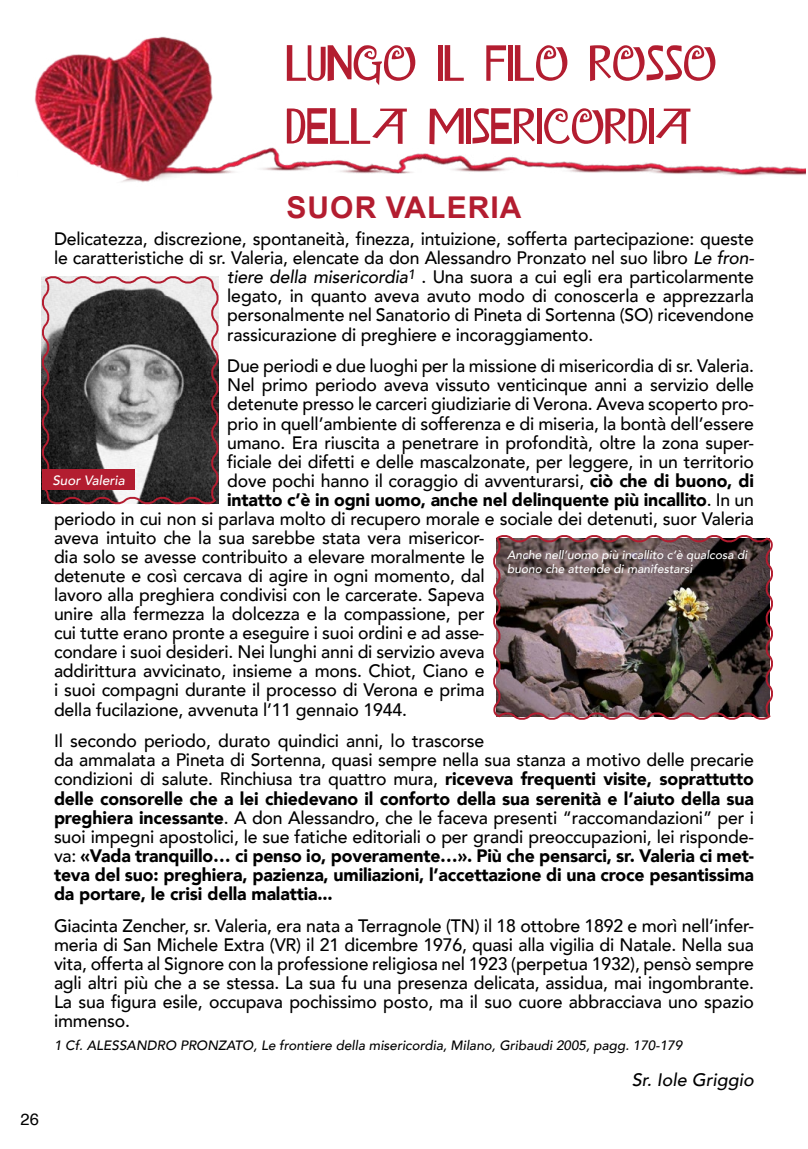
<style>
.page{position:relative;width:808px;height:1149px;background:#fff}
.page>*{position:absolute;margin:0;border:0;box-sizing:border-box;transform-origin:0 0}
.t1{font:52.5px/63px "Islandof Misfit Toys Alt.";color:#b31d30}
.t2{font:700 30px "Arial";letter-spacing:.035em;color:#b31d30}
.t3{font:500 18px/19px "Avenir";letter-spacing:-.01em;color:#000;text-align:justify}
.t4{font:900 18px/19px "Avenir";letter-spacing:-.01em;color:#000}
.t5{font:italic 500 18px "Avenir";color:#000}
.t6{font:16.5px "Helvetica";color:#000}
.t7{font:italic 500 13.5px "Avenir";color:#000}
.t8{font:italic 500 13.5px "Avenir";color:#fff}
.t9{font:italic 500 12px/14.4px "Avenir";color:#fff}
.s1{font-style:italic}
.s2{font-weight:900}
.s3{font-weight:500}
</style>
<div class="page">
<img style="left:34px;top:36px;width:772px;height:146px">
<svg style="left:41px;top:276px;width:178px;height:229px"></svg>
<img style="left:493px;top:535px;width:280px;height:185px">
<div style="left:43px;top:469px;width:92px;height:21px;background:#b31d30"></div>
<h1 class="t1" style="left:286px;top:33px;width:432px">LUNGO IL FILO ROSSO<br>DELLA MISERICORDIA</h1>
<p class="t6" style="left:21px;top:1105px;width:20px">26</p>
<h2 class="t2" style="left:286px;top:186px;width:236px">SUOR VALERIA</h2>
<p class="t3" style="left:54px;top:228px;width:701px">Delicatezza, discrezione, spontaneità, finezza, intuizione, sofferta partecipazione: queste</p>
<p class="t3" style="left:54px;top:247px;width:701px">le caratteristiche di sr. Valeria, elencate da don Alessandro Pronzato nel suo libro <span class="s1">Le fron-</span></p>
<p class="t3" style="left:227px;top:266px;width:528px"><span class="s1">tiere della misericordia</span><sup>1</sup> . Una suora a cui egli era particolarmente</p>
<p class="t3" style="left:227px;top:285px;width:528px">legato, in quanto aveva avuto modo di conoscerla e apprezzarla</p>
<p class="t3" style="left:227px;top:304px;width:528px">personalmente nel Sanatorio di Pineta di Sortenna (SO) ricevendone</p>
<p class="t3" style="left:227px;top:323px;width:368px">rassicurazione di preghiere e incoraggiamento.</p>
<p class="t3" style="left:227px;top:355px;width:528px">Due periodi e due luoghi per la missione di misericordia di sr. Valeria.</p>
<p class="t3" style="left:227px;top:374px;width:528px">Nel primo periodo aveva vissuto venticinque anni a servizio delle</p>
<p class="t3" style="left:227px;top:393px;width:528px">detenute presso le carceri giudiziarie di Verona. Aveva scoperto pro-</p>
<p class="t3" style="left:227px;top:412px;width:528px">prio in quell’ambiente di sofferenza e di miseria, la bontà dell’essere</p>
<p class="t3" style="left:227px;top:431px;width:528px">umano. Era riuscita a penetrare in profondità, oltre la zona super-</p>
<p class="t3" style="left:227px;top:451px;width:528px">ficiale dei difetti e delle mascalzonate, per leggere, in un territorio</p>
<p class="t3" style="left:227px;top:470px;width:528px">dove pochi hanno il coraggio di avventurarsi, <span class="s2">ciò che di buono, di</span></p>
<p class="t4" style="left:227px;top:489px;width:528px">intatto c’è in ogni uomo, anche nel delinquente più incallito<span class="s3">. In un</span></p>
<p class="t3" style="left:54px;top:508px;width:701px">periodo in cui non si parlava molto di recupero morale e sociale dei detenuti, suor Valeria</p>
<p class="t3" style="left:54px;top:527px;width:432px">aveva intuito che la sua sarebbe stata vera misericor-</p>
<p class="t3" style="left:54px;top:546px;width:432px">dia solo se avesse contribuito a elevare moralmente le</p>
<p class="t3" style="left:54px;top:565px;width:432px">detenute e così cercava di agire in ogni momento, dal</p>
<p class="t3" style="left:54px;top:584px;width:432px">lavoro alla preghiera condivisi con le carcerate. Sapeva</p>
<p class="t3" style="left:54px;top:603px;width:432px">unire alla fermezza la dolcezza e la compassione, per</p>
<p class="t3" style="left:54px;top:622px;width:432px">cui tutte erano pronte a eseguire i suoi ordini e ad asse-</p>
<p class="t3" style="left:54px;top:641px;width:432px">condare i suoi desideri. Nei lunghi anni di servizio aveva</p>
<p class="t3" style="left:54px;top:660px;width:432px">addirittura avvicinato, insieme a mons. Chiot, Ciano e</p>
<p class="t3" style="left:54px;top:679px;width:432px">i suoi compagni durante il processo di Verona e prima</p>
<p class="t3" style="left:54px;top:698px;width:354px">della fucilazione, avvenuta l’11 gennaio 1944.</p>
<p class="t4" style="left:54px;top:730px;width:701px"><span class="s3">Il secondo periodo, durato quindici anni, lo trascorse<br>da ammalata a Pineta di Sortenna, quasi sempre nella sua stanza a motivo delle precarie condizioni di salute. Rinchiusa tra quattro mura,</span> riceveva frequenti visite, soprattutto delle consorelle che a lei chiedevano il conforto della sua serenità e l’aiuto della sua preghiera incessante<span class="s3">. A don Alessandro, che le faceva presenti “raccomandazioni” per i suoi impegni apostolici, le sue fatiche editoriali o per grandi preoccupazioni, lei risponde&shy;va:</span> «Vada tranquillo… ci penso io, poveramente…». Più che pensarci, sr. Valeria ci met&shy;teva del suo: preghiera, pazienza, umiliazioni, l’accettazione di una croce pesantissima da portare, le crisi della malattia...</p>
<p class="t3" style="left:54px;top:914px;width:701px">Giacinta Zencher, sr. Valeria, era nata a Terragnole (TN) il 18 ottobre 1892 e morì nell’infer&shy;meria di San Michele Extra (VR) il 21 dicembre 1976, quasi alla vigilia di Natale. Nella sua vita, offerta al Signore con la professione religiosa nel 1923 (perpetua 1932), pensò sempre agli altri più che a se stessa. La sua fu una presenza delicata, assidua, mai ingombrante.<br>La sua figura esile, occupava pochissimo posto, ma il suo cuore abbracciava uno spazio immenso.</p>
<p class="t7" style="left:54px;top:1036px;width:630px">1 Cf. ALESSANDRO PRONZATO, Le frontiere della misericordia, Milano, Gribaudi 2005, pagg. 170-179</p>
<p class="t5" style="left:632px;top:1068px;width:124px">Sr. Iole Griggio</p>
<p class="t8" style="left:52px;top:472px;width:74px">Suor Valeria</p>
<p class="t9" style="left:507px;top:547px;width:242px">Anche nell’uomo più incallito c’è qualcosa di buono che attende di manifestarsi</p>
</div>
